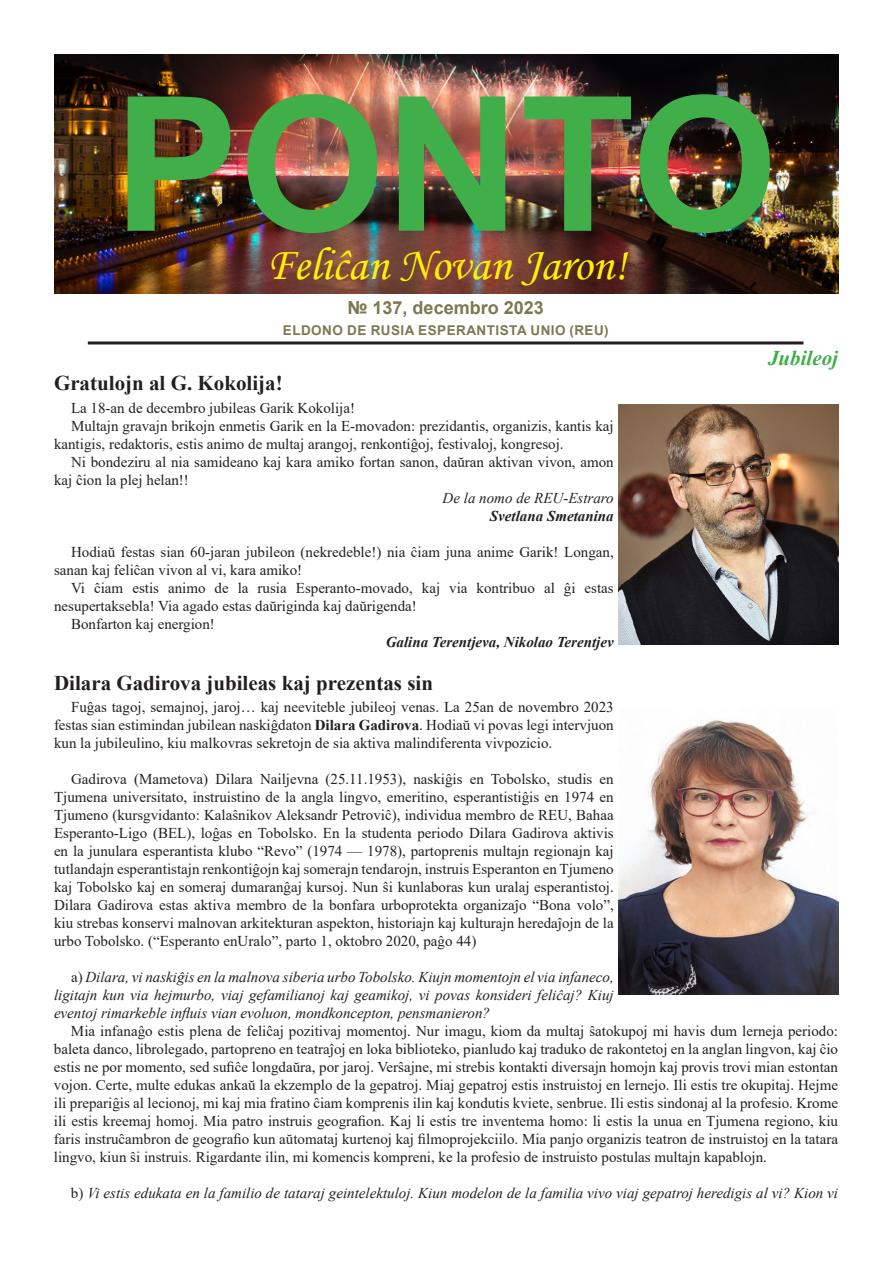
<style>
.page{position:relative;width:893px;height:1263px;background:#fff}
.page>*{position:absolute;margin:0;border:0;box-sizing:border-box;transform-origin:0 0}
.t1{font:700 187.5px "Arial";color:#40ae49}
.t2{font:46.5px "Monotype Corsiva";color:#fff101}
.t3{font:700 21px "Times New Roman";color:#231f20}
.t4{font:italic 700 21px "Times New Roman";color:#40ae49}
.t5{font:700 18px "Arial";color:#7b7950}
.t6{font:15px/18px "Times New Roman";color:#231f20;text-align:justify}
.t7{font:italic 15px/18px "Times New Roman";color:#231f20;text-align:justify}
.t8{font:italic 700 15px "Times New Roman";color:#231f20}
.t9{font:700 13.5px "Arial";letter-spacing:.035em;color:#7b7950}
.s1{font-weight:700}
.s2{font-style:normal}
</style>
<div class="page">
<img style="left:54px;top:54px;width:785px;height:239px">
<hr style="left:88px;top:341px;width:715px;height:3px;background:#231f20">
<img style="left:618px;top:405px;width:221px;height:239px">
<img style="left:618px;top:720px;width:221px;height:274px">
<h1 class="t1" style="left:114px;top:33px;width:665px">PONTO</h1>
<h2 class="t2" style="left:267px;top:236px;width:361px">Feliĉan Novan Jaron!</h2>
<p class="t5" style="left:348px;top:295px;width:198px">№ 137, decembro 2023</p>
<p class="t9" style="left:283px;top:320px;width:327px">ELDONO DE RUSIA ESPERANTISTA UNIO (REU)</p>
<h3 class="t4" style="left:768px;top:343px;width:72px">Jubileoj</h3>
<h3 class="t3" style="left:54px;top:368px;width:230px">Gratulojn al G. Kokolija!</h3>
<p class="t6" style="left:71px;top:398px;width:286px">La 18-an de decembro jubileas Garik Kokolija!</p>
<p class="t6" style="left:71px;top:416px;width:544px">Multajn gravajn brikojn enmetis Garik en la E-movadon: prezidantis, organizis, kantis kaj</p>
<p class="t6" style="left:54px;top:434px;width:511px">kantigis, redaktoris, estis animo de multaj arangoj, renkontiĝoj, festivaloj, kongresoj.</p>
<p class="t6" style="left:71px;top:452px;width:544px">Ni bondeziru al nia samideano kaj kara amiko fortan sanon, daŭran aktivan vivon, amon</p>
<p class="t6" style="left:54px;top:470px;width:136px">kaj ĉion la plej helan!!</p>
<p class="t7" style="left:443px;top:488px;width:173px">De la nomo de REU-Estraro</p>
<p class="t8" style="left:490px;top:505px;width:125px">Svetlana Smetanina</p>
<p class="t6" style="left:54px;top:542px;width:561px;text-indent:17px">Hodiaŭ festas sian 60-jaran jubileon (nekredeble!) nia ĉiam juna anime Garik! Longan, sanan kaj feliĉan vivon al vi, kara amiko!</p>
<p class="t6" style="left:71px;top:578px;width:544px">Vi ĉiam estis animo de la rusia Esperanto-movado, kaj via kontribuo al ĝi estas</p>
<p class="t6" style="left:54px;top:596px;width:364px">nesupertaksebla! Via agado estas daŭriginda kaj daŭrigenda!</p>
<p class="t6" style="left:71px;top:614px;width:145px">Bonfarton kaj energion!</p>
<p class="t8" style="left:386px;top:631px;width:230px">Galina Terentjeva, Nikolao Terentjev</p>
<h3 class="t3" style="left:54px;top:667px;width:380px">Dilara Gadirova jubileas kaj prezentas sin</h3>
<p class="t6" style="left:54px;top:697px;width:561px;text-indent:17px">Fuĝas tagoj, semajnoj, jaroj… kaj neeviteble jubileoj venas. La 25an de novembro 2023 festas sian estimindan jubilean naskiĝdaton <span class="s1">Dilara Gadirova</span>. Hodiaŭ vi povas legi intervjuon kun la jubileulino, kiu malkovras sekretojn de sia aktiva malindiferenta vivpozicio.</p>
<p class="t6" style="left:54px;top:769px;width:561px;text-indent:17px">Gadirova (Mametova) Dilara Nailjevna (25.11.1953), naskiĝis en Tobolsko, studis en Tjumena universitato, instruistino de la angla lingvo, emeritino, esperantistiĝis en 1974 en Tjumeno (kursgvidanto: Kalaŝnikov Aleksandr Petroviĉ), individua membro de REU, Bahaa Esperanto-Ligo (BEL), loĝas en Tobolsko. En la studenta periodo Dilara Gadirova aktivis en la junulara esperantista klubo “Revo” (1974 — 1978), partoprenis multajn regionajn kaj tutlandajn esperantistajn renkontiĝojn kaj somerajn tendarojn, instruis Esperanton en Tjumeno kaj Tobolsko kaj en someraj dumaranĝaj kursoj. Nun ŝi kunlaboras kun uralaj esperantistoj.<br>Dilara Gadirova estas aktiva membro de la bonfara urboprotekta organizaĵo “Bona volo”, kiu strebas konservi malnovan arkitekturan aspekton, historiajn kaj kulturajn heredaĵojn de la urbo Tobolsko. (“Esperanto enUralo”, parto 1, oktobro 2020, paĝo 44)</p>
<p class="t7" style="left:54px;top:968px;width:561px;text-indent:17px"><span class="s2">a)</span> Dilara, vi naskiĝis en la malnova siberia urbo Tobolsko. Kiujn momentojn el via infaneco, ligitajn kun via hejmurbo, viaj gefamilianoj kaj geamikoj, vi povas konsideri feliĉaj? Kiuj eventoj rimarkeble influis vian evoluon, mondkoncepton, pensmanieron?</p>
<p class="t6" style="left:54px;top:1021px;width:786px;text-indent:17px">Mia infanaĝo estis plena de feliĉaj pozitivaj momentoj. Nur imagu, kiom da multaj ŝatokupoj mi havis dum lerneja periodo: baleta danco, librolegado, partopreno en teatraĵoj en loka biblioteko, pianludo kaj traduko de rakontetoj en la anglan lingvon, kaj ĉio estis ne por momento, sed sufiĉe longdaŭra, por jaroj. Verŝajne, mi strebis kontakti diversajn homojn kaj provis trovi mian estontan vojon. Certe, multe edukas ankaŭ la ekzemplo de la gepatroj. Miaj gepatroj estis instruistoj en lernejo. Ili estis tre okupitaj. Hejme ili prepariĝis al lecionoj, mi kaj mia fratino ĉiam komprenis ilin kaj kondutis kviete, senbrue. Ili estis sindonaj al la profesio. Krome ili estis kreemaj homoj. Mia patro instruis geografion. Kaj li estis tre inventema homo: li estis la unua en Tjumena regiono, kiu faris instruĉambron de geografio kun aŭtomataj kurtenoj kaj filmoprojekciilo. Mia panjo organizis teatron de instruistoj en la tatara lingvo, kiun ŝi instruis. Rigardante ilin, mi komencis kompreni, ke la profesio de instruisto postulas multajn kapablojn.</p>
<p class="t7" style="left:71px;top:1184px;width:769px"><span class="s2">b)</span> Vi estis edukata en la familio de tataraj geintelektuloj. Kiun modelon de la familia vivo viaj gepatroj heredigis al vi? Kion vi</p>
</div>
